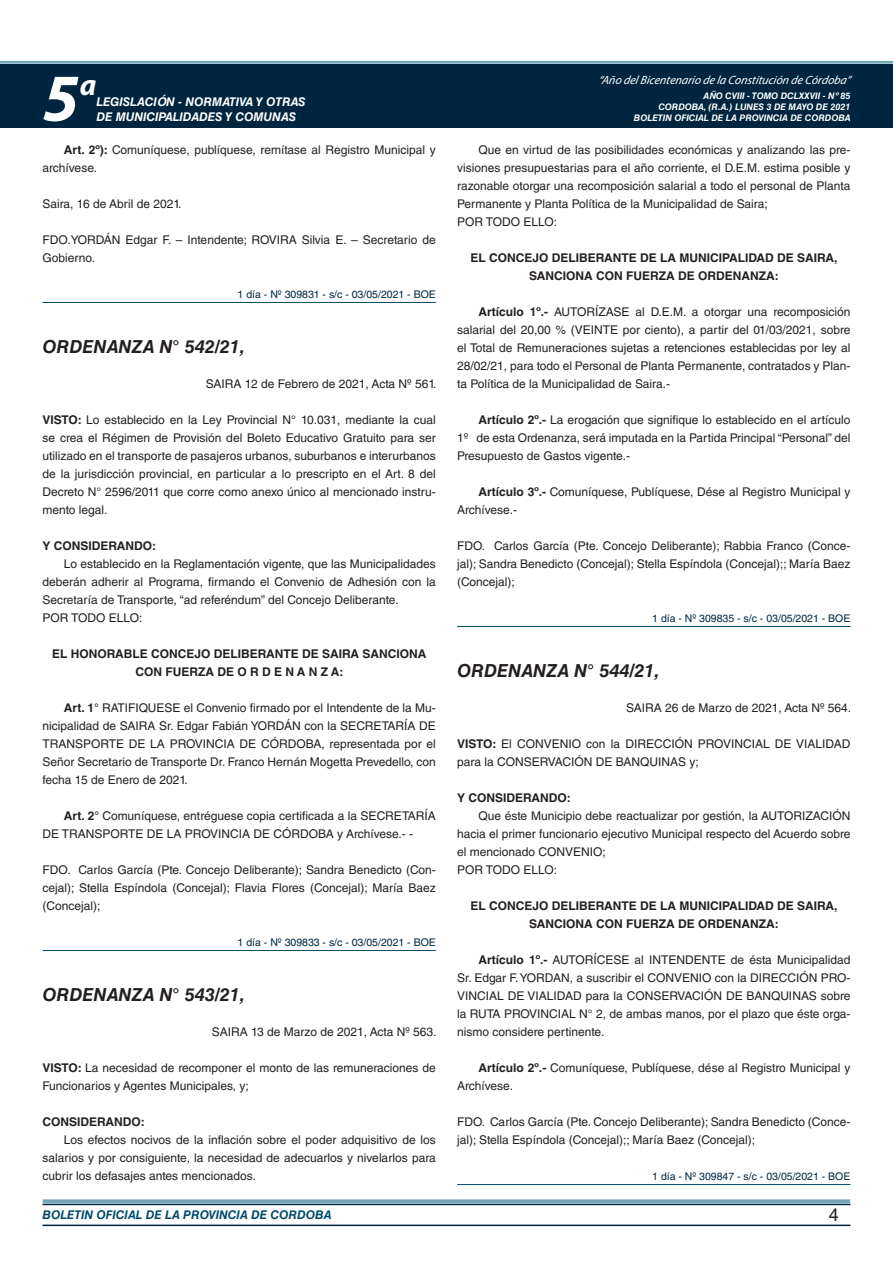
<style>
.page{position:relative;width:893px;height:1263px;background:#fff}
.page>*{position:absolute;margin:0;border:0;box-sizing:border-box;transform-origin:0 0}
.t1{font:italic 700 67.5px "Myriad Pro";color:#fff}
.t2{font:italic 700 30px "Myriad Pro";color:#fff}
.t3{font:italic 700 18px "Helvetica LT Std";color:#231f20}
.t4{font:18px "Helvetica LT Std";color:#231f20}
.t5{font:12px/18px "Helvetica LT Std";color:#231f20}
.t6{font:700 12px/18px "Helvetica LT Std";color:#231f20;text-align:center}
.t7{font:italic 700 12px "Helvetica LT Std";color:#fff}
.t8{font:italic 12px "Myriad Pro";color:#fff}
.t9{font:italic 700 12px "Helvetica LT Std";color:#004b6c}
.t10{font:10.5px "Helvetica LT Std";color:#00263f}
.t11{font:italic 700 9px/10.8px "Helvetica LT Std";color:#fff;text-align:right}
.s1{font-weight:700}
</style>
<div class="page">
<div style="left:0;top:61px;width:893px;height:6px;background:#fff;opacity:.75"></div>
<div style="left:0;top:64px;width:893px;height:64px;background:#00263f"></div>
<hr style="left:43px;top:1224px;width:807px;height:2px;background:#00263f">
<div style="left:42px;top:1198px;width:809px;height:8px;background:#fff;opacity:.75"></div>
<hr style="left:43px;top:302px;width:393px;height:1px;background:#004b6c">
<hr style="left:43px;top:950px;width:393px;height:1px;background:#004b6c">
<hr style="left:457px;top:626px;width:393px;height:1px;background:#004b6c">
<hr style="left:457px;top:1184px;width:393px;height:1px;background:#004b6c">
<h1 class="t1" style="left:43px;top:54px;width:38px">5</h1>
<h2 class="t2" style="left:80px;top:66px;width:18px">a</h2>
<p class="t7" style="left:96px;top:95px;width:211px">LEGISLACIÓN - NORMATIVA Y OTRAS</p>
<p class="t7" style="left:96px;top:109px;width:201px">DE MUNICIPALIDADES Y COMUNAS</p>
<p class="t5" style="left:43px;top:141px;width:395px;text-indent:21px"><span class="s1">Art. 2º):</span> Comuníquese, publíquese, remítase al Registro Municipal y archívese.</p>
<p class="t5" style="left:43px;top:195px;width:141px">Saira, 16 de Abril de 2021.</p>
<p class="t5" style="left:43px;top:231px;width:395px">FDO.YORDÁN Edgar F. – Intendente; ROVIRA Silvia E. – Secretario de<br>Gobierno.</p>
<p class="t10" style="left:238px;top:288px;width:200px">1 día - Nº 309831 - s/c - 03/05/2021 - BOE</p>
<h3 class="t3" style="left:43px;top:336px;width:204px">ORDENANZA N° 542/21,</h3>
<p class="t5" style="left:206px;top:375px;width:232px">SAIRA 12 de Febrero de 2021, Acta Nº 561.</p>
<p class="t5" style="left:43px;top:411px;width:395px;text-align:justify"><span class="s1">VISTO:</span> Lo establecido en la Ley Provincial N° 10.031, mediante la cual se crea el Régimen de Provisión del Boleto Educativo Gratuito para ser utilizado en el transporte de pasajeros urbanos, suburbanos e interurbanos de la jurisdicción provincial, en particular a lo prescripto en el Art. 8 del Decreto N° 2596/2011 que corre como anexo único al mencionado instru&shy;mento legal.</p>
<p class="t6" style="left:43px;top:536px;width:115px">Y CONSIDERANDO:</p>
<p class="t5" style="left:43px;top:555px;width:395px;text-indent:21px">Lo establecido en la Reglamentación vigente, que las Municipalidades deberán adherir al Programa, firmando el Convenio de Adhesión con la Secretaría de Transporte, “ad referéndum” del Concejo Deliberante.<br>POR TODO ELLO:</p>
<p class="t6" style="left:52px;top:644px;width:376px">EL HONORABLE CONCEJO DELIBERANTE DE SAIRA SANCIONA<br>CON FUERZA DE O R D E N A N Z A:</p>
<p class="t5" style="left:43px;top:699px;width:395px;text-align:justify;text-indent:21px"><span class="s1">Art. 1°</span> RATIFIQUESE el Convenio firmado por el Intendente de la Mu&shy;nicipalidad de SAIRA Sr. Edgar Fabián YORDÁN con la SECRETARÍA DE TRANSPORTE DE LA PROVINCIA DE CÓRDOBA, representada por el Señor Secretario de Transporte Dr. Franco Hernán Mogetta Prevedello, con fecha 15 de Enero de 2021.</p>
<p class="t5" style="left:43px;top:807px;width:395px;text-indent:21px"><span class="s1">Art. 2°</span> Comuníquese, entréguese copia certificada a la SECRETARÍA<br>DE TRANSPORTE DE LA PROVINCIA DE CÓRDOBA y Archívese.- -</p>
<p class="t5" style="left:43px;top:861px;width:395px;text-align:justify">FDO. Carlos García (Pte. Concejo Deliberante); Sandra Benedicto (Con&shy;cejal); Stella Espíndola (Concejal); Flavia Flores (Concejal); María Baez (Concejal);</p>
<p class="t10" style="left:238px;top:936px;width:200px">1 día - Nº 309833 - s/c - 03/05/2021 - BOE</p>
<h3 class="t3" style="left:43px;top:984px;width:204px">ORDENANZA N° 543/21,</h3>
<p class="t5" style="left:212px;top:1023px;width:226px">SAIRA 13 de Marzo de 2021, Acta Nº 563.</p>
<p class="t5" style="left:43px;top:1059px;width:395px"><span class="s1">VISTO:</span> La necesidad de recomponer el monto de las remuneraciones de<br>Funcionarios y Agentes Municipales, y;</p>
<p class="t6" style="left:43px;top:1112px;width:104px">CONSIDERANDO:</p>
<p class="t5" style="left:43px;top:1131px;width:395px;text-align:justify;text-indent:21px">Los efectos nocivos de la inflación sobre el poder adquisitivo de los salarios y por consiguiente, la necesidad de adecuarlos y nivelarlos para cubrir los defasajes antes mencionados.</p>
<p class="t8" style="left:598px;top:72px;width:254px">“Año delBicentenario de la Constitución de Córdoba”</p>
<p class="t11" style="left:634px;top:91px;width:218px">AÑO CVIII - TOMO DCLXXVII - Nº 85<br>CORDOBA, (R.A.) LUNES 3 DE MAYO DE 2021<br>BOLETIN OFICIAL DE LA PROVINCIA DE CORDOBA</p>
<p class="t5" style="left:457px;top:141px;width:395px;text-indent:21px">Que en virtud de las posibilidades económicas y analizando las pre&shy;visiones presupuestarias para el año corriente, el D.E.M. estima posible y razonable otorgar una recomposición salarial a todo el personal de Planta Permanente y Planta Política de la Municipalidad de Saira;<br>POR TODO ELLO:</p>
<p class="t6" style="left:471px;top:248px;width:368px">EL CONCEJO DELIBERANTE DE LA MUNICIPALIDAD DE SAIRA,<br>SANCIONA CON FUERZA DE ORDENANZA:</p>
<p class="t5" style="left:457px;top:303px;width:395px;text-align:justify;text-indent:21px"><span class="s1">Artículo 1º.-</span> AUTORÍZASE al D.E.M. a otorgar una recomposición salarial del 20,00 % (VEINTE por ciento), a partir del 01/03/2021, sobre el Total de Remuneraciones sujetas a retenciones establecidas por ley al 28/02/21, para todo el Personal de Planta Permanente, contratados y Plan&shy;ta Política de la Municipalidad de Saira.-</p>
<p class="t5" style="left:457px;top:411px;width:395px;text-align:justify;text-indent:21px"><span class="s1">Artículo 2º.-</span> La erogación que signifique lo establecido en el artículo 1º de esta Ordenanza, será imputada en la Partida Principal “Personal” del Presupuesto de Gastos vigente.-</p>
<p class="t5" style="left:457px;top:483px;width:395px;text-indent:21px"><span class="s1">Artículo 3º.-</span> Comuníquese, Publíquese, Dése al Registro Municipal y<br>Archívese.-</p>
<p class="t5" style="left:457px;top:537px;width:395px;text-align:justify">FDO. Carlos García (Pte. Concejo Deliberante); Rabbia Franco (Conce&shy;jal); Sandra Benedicto (Concejal); Stella Espíndola (Concejal);; María Baez (Concejal);</p>
<p class="t10" style="left:652px;top:612px;width:200px">1 día - Nº 309835 - s/c - 03/05/2021 - BOE</p>
<h3 class="t3" style="left:457px;top:660px;width:204px">ORDENANZA N° 544/21,</h3>
<p class="t5" style="left:626px;top:699px;width:227px">SAIRA 26 de Marzo de 2021, Acta Nº 564.</p>
<p class="t5" style="left:457px;top:735px;width:395px"><span class="s1">VISTO:</span> El CONVENIO con la DIRECCIÓN PROVINCIAL DE VIALIDAD para la CONSERVACIÓN DE BANQUINAS y;</p>
<p class="t6" style="left:457px;top:788px;width:115px">Y CONSIDERANDO:</p>
<p class="t5" style="left:457px;top:807px;width:395px;text-indent:21px">Que éste Municipio debe reactualizar por gestión, la AUTORIZACIÓN hacia el primer funcionario ejecutivo Municipal respecto del Acuerdo sobre el mencionado CONVENIO;<br>POR TODO ELLO:</p>
<p class="t6" style="left:470px;top:896px;width:368px">EL CONCEJO DELIBERANTE DE LA MUNICIPALIDAD DE SAIRA,<br>SANCIONA CON FUERZA DE ORDENANZA:</p>
<p class="t5" style="left:457px;top:951px;width:395px;text-align:justify;text-indent:21px"><span class="s1">Artículo 1º.-</span> AUTORÍCESE al INTENDENTE de ésta Municipalidad Sr. Edgar F. YORDAN, a suscribir el CONVENIO con la DIRECCIÓN PRO-VINCIAL DE VIALIDAD para la CONSERVACIÓN DE BANQUINAS sobre la RUTA PROVINCIAL N° 2, de ambas manos, por el plazo que éste orga&shy;nismo considere pertinente.</p>
<p class="t5" style="left:457px;top:1059px;width:395px;text-indent:21px"><span class="s1">Artículo 2º.-</span> Comuníquese, Publíquese, dése al Registro Municipal y<br>Archívese.</p>
<p class="t5" style="left:457px;top:1113px;width:395px">FDO. Carlos García (Pte. Concejo Deliberante); Sandra Benedicto (Conce&shy;jal); Stella Espíndola (Concejal);; María Baez (Concejal);</p>
<p class="t10" style="left:652px;top:1170px;width:200px">1 día - Nº 309847 - s/c - 03/05/2021 - BOE</p>
<p class="t9" style="left:43px;top:1208px;width:290px">BOLETIN OFICIAL DE LA PROVINCIA DE CORDOBA</p>
<h3 class="t4" style="left:829px;top:1204px;width:12px">4</h3>
</div>
